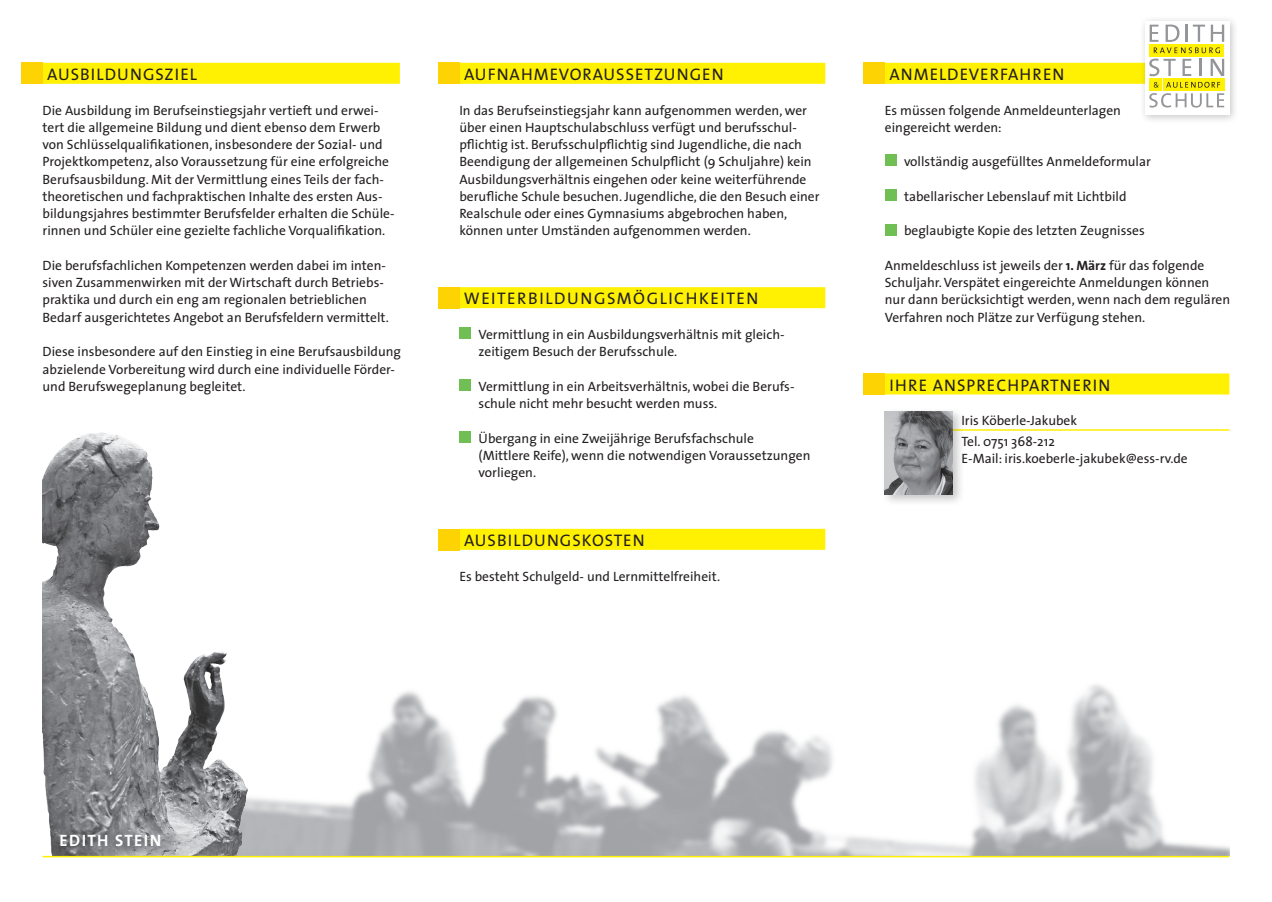
<style>
.page{position:relative;width:1272px;height:902px;background:#fff}
.page>*{position:absolute;margin:0;border:0;box-sizing:border-box;transform-origin:0 0}
.t1{font:16.8px "The Sans";letter-spacing:.06em;color:#231f20}
.t2{font:16.8px "The Sans";letter-spacing:.09em;color:#231f20}
.t3{font:16.5px "The Sans Bold Caps";letter-spacing:.085em;color:#fff}
.t4{font:13.5px/17.2px "The Sans";color:#231f20}
.s1{font-weight:700}
</style>
<div class="page">
<div style="left:43px;top:63px;width:357px;height:21px;background:#fff101"></div>
<div style="left:459px;top:63px;width:366px;height:21px;background:#fff101"></div>
<div style="left:884px;top:63px;width:317px;height:21px;background:#fff101"></div>
<div style="left:884px;top:373px;width:345px;height:21px;background:#fff101"></div>
<div style="left:459px;top:327px;width:12px;height:12px;background:#6fbf54"></div>
<div style="left:459px;top:379px;width:12px;height:11px;background:#6fbf54"></div>
<div style="left:459px;top:431px;width:12px;height:11px;background:#6fbf54"></div>
<div style="left:884px;top:155px;width:12px;height:11px;background:#6fbf54"></div>
<div style="left:884px;top:189px;width:12px;height:12px;background:#6fbf54"></div>
<div style="left:884px;top:224px;width:12px;height:11px;background:#6fbf54"></div>
<div style="left:1139px;top:16px;width:100px;height:108px;background:#231f20;opacity:.25"></div>
<div style="left:1144px;top:21px;width:85px;height:93px;background:#fff"></div>
<div style="left:1149px;top:78px;width:12px;height:13px;background:#fff101"></div>
<svg style="left:1149px;top:59px;width:26px;height:17px"></svg>
<svg style="left:1182px;top:59px;width:9px;height:17px"></svg>
<svg style="left:1199px;top:59px;width:2px;height:17px"></svg>
<svg style="left:1210px;top:59px;width:14px;height:17px"></svg>
<svg style="left:1149px;top:53px;width:75px;height:3px"></svg>
<div style="left:1162px;top:78px;width:62px;height:13px;background:#fff101"></div>
<svg style="left:1149px;top:25px;width:75px;height:28px"></svg>
<svg style="left:1149px;top:82px;width:75px;height:25px"></svg>
<div style="left:459px;top:287px;width:366px;height:21px;background:#fff101"></div>
<div style="left:459px;top:528px;width:366px;height:21px;background:#fff101"></div>
<div style="left:438px;top:287px;width:21px;height:21px;background:#fed304"></div>
<div style="left:438px;top:529px;width:21px;height:21px;background:#fed304"></div>
<div style="left:438px;top:63px;width:21px;height:21px;background:#fed304"></div>
<div style="left:863px;top:63px;width:21px;height:21px;background:#fed304"></div>
<div style="left:863px;top:373px;width:21px;height:21px;background:#fed304"></div>
<div style="left:22px;top:63px;width:21px;height:21px;background:#fed304"></div>
<hr style="left:884px;top:429px;width:345px;height:1px;background:#fff101">
<div style="left:880px;top:407px;width:85px;height:100px;background:#231f20;opacity:.25"></div>
<img style="left:884px;top:411px;width:68px;height:83px">
<img style="left:42px;top:632px;width:1187px;height:223px">
<img style="left:43px;top:432px;width:254px;height:423px">
<hr style="left:43px;top:855px;width:1186px;height:2px;background:#fff101">
<p class="t1" style="left:47px;top:60px;width:151px">AUSBILDUNGSZIEL</p>
<p class="t1" style="left:464px;top:60px;width:261px">AUFNAHMEVORAUSSETZUNGEN</p>
<p class="t1" style="left:889px;top:60px;width:176px">ANMELDEVERFAHREN</p>
<p class="t4" style="left:43px;top:101px;width:353px">Die Ausbildung im Berufseinstiegsjahr vertieft und erwei&shy;tert die allgemeine Bildung und dient ebenso dem Erwerb von Schlüsselqualifikationen, insbesondere der Sozial- und Projektkompetenz, also Voraussetzung für eine erfolgreiche Berufsausbildung. Mit der Vermittlung eines Teils der fach&shy;theoretischen und fachpraktischen Inhalte des ersten Aus&shy;bildungsjahres bestimmter Berufsfelder erhalten die Schüle&shy;rinnen und Schüler eine gezielte fachliche Vorqualifikation.</p>
<p class="t4" style="left:43px;top:256px;width:348px">Die berufsfachlichen Kompetenzen werden dabei im inten&shy;siven Zusammenwirken mit der Wirtschaft durch Betriebs&shy;praktika und durch ein eng am regionalen betrieblichen Bedarf ausgerichtetes Angebot an Berufsfeldern vermittelt.</p>
<p class="t4" style="left:43px;top:342px;width:360px">Diese insbesondere auf den Einstieg in eine Berufsausbildung abzielende Vorbereitung wird durch eine individuelle Förder&shy;und Berufswegeplanung begleitet.</p>
<p class="t4" style="left:459px;top:101px;width:361px">In das Berufseinstiegsjahr kann aufgenommen werden, wer über einen Hauptschulabschluss verfügt und berufsschul&shy;pflichtig ist. Berufsschulpflichtig sind Jugendliche, die nach Beendigung der allgemeinen Schulpflicht (9 Schuljahre) kein Ausbildungsverhältnis eingehen oder keine weiterführende berufliche Schule besuchen. Jugendliche, die den Besuch einer Realschule oder eines Gymnasiums abgebrochen haben, können unter Umständen aufgenommen werden.</p>
<p class="t2" style="left:464px;top:285px;width:296px">WEITERBILDUNGSMÖGLICHKEITEN</p>
<p class="t4" style="left:478px;top:325px;width:306px">Vermittlung in ein Ausbildungsverhältnis mit gleich&shy;zeitigem Besuch der Berufsschule.</p>
<p class="t4" style="left:478px;top:377px;width:317px">Vermittlung in ein Arbeitsverhältnis, wobei die Berufs&shy;schule nicht mehr besucht werden muss.</p>
<p class="t4" style="left:478px;top:429px;width:333px">Übergang in eine Zweijährige Berufsfachschule<br>(Mittlere Reife), wenn die notwendigen Voraussetzungen vorliegen.</p>
<p class="t1" style="left:464px;top:526px;width:182px">AUSBILDUNGSKOSTEN</p>
<p class="t4" style="left:459px;top:567px;width:262px">Es besteht Schulgeld- und Lernmittelfreiheit.</p>
<p class="t4" style="left:884px;top:101px;width:238px">Es müssen folgende Anmeldeunterlagen eingereicht werden:</p>
<p class="t4" style="left:904px;top:153px;width:248px">vollständig ausgefülltes Anmeldeformular</p>
<p class="t4" style="left:904px;top:187px;width:224px">tabellarischer Lebenslauf mit Lichtbild</p>
<p class="t4" style="left:904px;top:222px;width:242px">beglaubigte Kopie des letzten Zeugnisses</p>
<p class="t4" style="left:884px;top:256px;width:347px">Anmeldeschluss ist jeweils der <span class="s1">1. März</span> für das folgende Schuljahr. Verspätet eingereichte Anmeldungen können nur dann berücksichtigt werden, wenn nach dem regulären Verfahren noch Plätze zur Verfügung stehen.</p>
<p class="t1" style="left:889px;top:371px;width:222px">IHRE ANSPRECHPARTNERIN</p>
<p class="t4" style="left:961px;top:410px;width:117px;line-height:20.2px">Iris Köberle-Jakubek<br>Tel. 0751 368-212</p>
<p class="t4" style="left:961px;top:449px;width:228px">E-Mail: iris.koeberle-jakubek@ess-rv.de</p>
<p class="t3" style="left:60px;top:826px;width:103px">EDITH STEIN</p>
</div>
